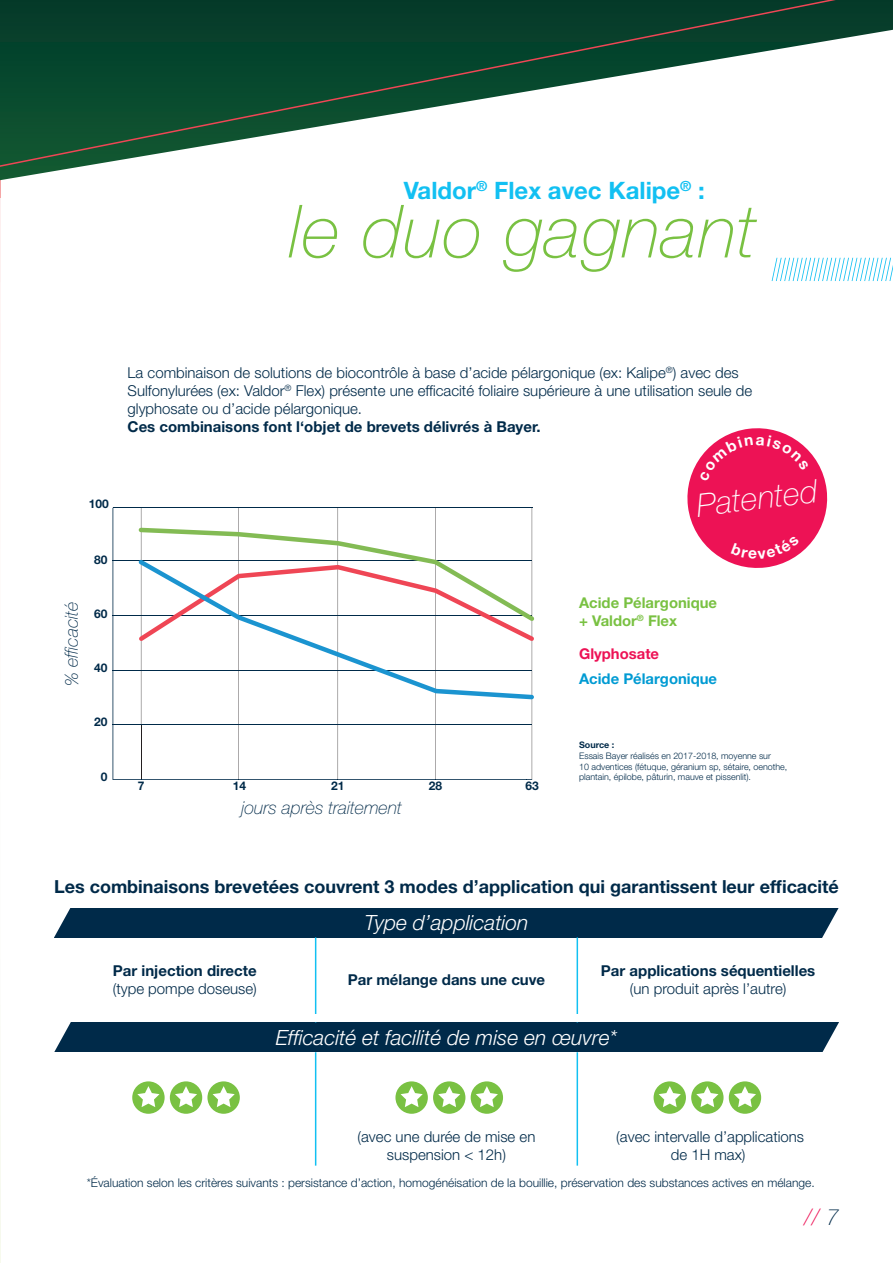
<style>
.page{position:relative;width:893px;height:1263px;background:#fff}
.page>*{position:absolute;margin:0;border:0;box-sizing:border-box;transform-origin:0 0}
.t1{font:italic 100 73.5px "Helvetica Neue LT Std";letter-spacing:.01em;color:#79c142}
.t2{font:italic 100 31.95px "Helvetica Neue LT Std";color:#fff}
.t3{font:700 24px "Helvetica Neue LT Std";color:#12c0f2}
.t4{font:italic 100 22.5px "Helvetica Neue LT Std";color:#ed1255}
.t5{font:italic 300 21px "Helvetica Neue LT Std";color:#fff}
.t6{font:700 18px "Helvetica Neue LT Std";color:#002a49}
.t7{font:italic 100 18px "Helvetica Neue LT Std";color:#002a49}
.t8{font:300 15px/18px "Helvetica Neue LT Std";color:#002a49;text-align:center}
.t9{font:700 15px "Helvetica Neue LT Std";color:#002a49}
.t10{font:700 14.85px/17.9px "Helvetica Neue LT Std";color:#79c142}
.t11{font:700 14.85px "Helvetica Neue LT Std";color:#009bd3}
.t12{font:700 14.85px "Helvetica Neue LT Std";color:#ed1255}
.t13{font:300 12px "Helvetica Neue LT Std";color:#002a49}
.t14{font:700 12px "Helvetica Neue LT Std";color:#002a49}
.t15{font:300 9px/10.8px "Helvetica Neue LT Std";color:#002a49}
.t16{font:700 9px "Helvetica Neue LT Std";color:#002a49}
.s1{color:#002a49}
</style>
<div class="page">
<img style="left:0;top:1096px;width:1px;height:29px">
<img style="left:0;top:1125px;width:1px;height:138px">
<svg style="left:0;top:0;width:893px;height:352px"></svg>
<svg style="left:772px;top:258px;width:121px;height:23px"></svg>
<div style="left:54px;top:908px;width:785px;height:29px;background:#002a49"></div>
<div style="left:54px;top:1022px;width:785px;height:30px;background:#002a49"></div>
<hr style="left:315px;top:1052px;width:1px;height:113px;background:#12c0f2">
<hr style="left:577px;top:1052px;width:1px;height:113px;background:#12c0f2">
<hr style="left:315px;top:937px;width:1px;height:85px;background:#12c0f2">
<hr style="left:577px;top:937px;width:1px;height:85px;background:#12c0f2">
<svg style="left:54px;top:1022px;width:17px;height:30px"></svg>
<svg style="left:821px;top:908px;width:18px;height:30px"></svg>
<svg style="left:54px;top:908px;width:18px;height:30px"></svg>
<svg style="left:822px;top:1022px;width:17px;height:30px"></svg>
<div style="left:111px;top:1014px;width:618px;height:8px;background:#fff"></div>
<div style="left:132px;top:1081px;width:33px;height:33px;background:#79c142;border-radius:50%"></div>
<svg style="left:137px;top:1086px;width:22px;height:21px"></svg>
<div style="left:395px;top:1081px;width:33px;height:33px;background:#79c142;border-radius:50%"></div>
<svg style="left:401px;top:1086px;width:22px;height:21px"></svg>
<div style="left:654px;top:1081px;width:32px;height:33px;background:#79c142;border-radius:50%"></div>
<svg style="left:659px;top:1086px;width:22px;height:21px"></svg>
<div style="left:170px;top:1081px;width:32px;height:33px;background:#79c142;border-radius:50%"></div>
<svg style="left:175px;top:1086px;width:22px;height:21px"></svg>
<div style="left:433px;top:1081px;width:32px;height:33px;background:#79c142;border-radius:50%"></div>
<svg style="left:438px;top:1086px;width:22px;height:21px"></svg>
<div style="left:691px;top:1081px;width:33px;height:33px;background:#79c142;border-radius:50%"></div>
<svg style="left:696px;top:1086px;width:22px;height:21px"></svg>
<div style="left:207px;top:1081px;width:33px;height:33px;background:#79c142;border-radius:50%"></div>
<svg style="left:213px;top:1086px;width:22px;height:21px"></svg>
<div style="left:471px;top:1081px;width:32px;height:33px;background:#79c142;border-radius:50%"></div>
<svg style="left:476px;top:1086px;width:22px;height:21px"></svg>
<div style="left:729px;top:1081px;width:32px;height:33px;background:#79c142;border-radius:50%"></div>
<svg style="left:734px;top:1086px;width:22px;height:21px"></svg>
<svg style="left:113px;top:508px;width:419px;height:272px"></svg>
<hr style="left:113px;top:670px;width:419px;height:1px;background:#002a49">
<hr style="left:113px;top:616px;width:419px;height:1px;background:#002a49">
<hr style="left:113px;top:561px;width:419px;height:1px;background:#002a49">
<hr style="left:113px;top:507px;width:419px;height:1px;background:#002a49">
<hr style="left:113px;top:724px;width:419px;height:1px;background:#002a49">
<hr style="left:141px;top:508px;width:1px;height:53px;background:#231f20">
<hr style="left:141px;top:670px;width:1px;height:54px;background:#231f20">
<hr style="left:141px;top:724px;width:1px;height:55px;background:#231f20">
<hr style="left:238px;top:508px;width:1px;height:53px;background:#231f20">
<hr style="left:238px;top:670px;width:1px;height:54px;background:#231f20">
<hr style="left:238px;top:724px;width:1px;height:55px;background:#231f20">
<hr style="left:338px;top:508px;width:1px;height:53px;background:#231f20">
<hr style="left:338px;top:670px;width:1px;height:54px;background:#231f20">
<hr style="left:338px;top:724px;width:1px;height:55px;background:#231f20">
<hr style="left:435px;top:508px;width:1px;height:53px;background:#231f20">
<hr style="left:435px;top:670px;width:1px;height:54px;background:#231f20">
<hr style="left:435px;top:724px;width:1px;height:55px;background:#231f20">
<hr style="left:532px;top:508px;width:1px;height:53px;background:#231f20">
<hr style="left:532px;top:670px;width:1px;height:54px;background:#231f20">
<hr style="left:532px;top:724px;width:1px;height:55px;background:#231f20">
<svg style="left:135px;top:645px;width:399px;height:57px"></svg>
<svg style="left:135px;top:525px;width:400px;height:120px"></svg>
<svg style="left:687px;top:428px;width:141px;height:140px"></svg>
<h3 class="t3" style="left:404px;top:176px;width:302px">Valdor<sup>®</sup> Flex avec Kalipe<sup>®</sup> :</h3>
<h1 class="t1" style="left:289px;top:189px;width:469px">le duo gagnant</h1>
<p class="t14" style="left:89px;top:496px;width:22px">100</p>
<p class="t7" style="left:61px;top:686px;width:86px;rotate:-90deg">% efficacité</p>
<p class="t14" style="left:94px;top:552px;width:15px">80</p>
<p class="t14" style="left:94px;top:606px;width:15px">60</p>
<p class="t14" style="left:94px;top:660px;width:15px">40</p>
<p class="t14" style="left:94px;top:714px;width:15px">20</p>
<p class="t14" style="left:101px;top:770px;width:8px">0</p>
<p class="t8" style="left:128px;top:363px;width:626px;text-align:left">La combinaison de solutions de biocontrôle à base d’acide pélargonique (ex: Kalipe<sup>®</sup>) avec des<br>Sulfonylurées (ex: Valdor<sup>®</sup> Flex) présente une efficacité foliaire supérieure à une utilisation seule de glyphosate ou d’acide pélargonique.</p>
<p class="t9" style="left:128px;top:417px;width:415px">Ces combinaisons font l‘objet de brevets délivrés à Bayer.</p>
<h2 class="t2" style="left:695px;top:487px;width:123px;rotate:-7deg">Patented</h2>
<p class="t10" style="left:579px;top:593px;width:140px">Acide Pélargonique + Valdor<sup>®</sup> Flex</p>
<p class="t14" style="left:138px;top:778px;width:8px">7</p>
<p class="t14" style="left:233px;top:778px;width:15px">14</p>
<p class="t14" style="left:331px;top:778px;width:15px">21</p>
<p class="t14" style="left:429px;top:778px;width:15px">28</p>
<p class="t14" style="left:525px;top:778px;width:15px">63</p>
<p class="t7" style="left:241px;top:797px;width:162px">jours après traitement</p>
<p class="t12" style="left:579px;top:644px;width:82px">Glyphosate</p>
<p class="t11" style="left:579px;top:670px;width:140px">Acide Pélargonique</p>
<p class="t16" style="left:579px;top:739px;width:37px">Source :</p>
<p class="t15" style="left:579px;top:750px;width:210px">Essais Bayer réalisés en 2017-2018, moyenne sur<br>10 adventices (fétuque, géranium sp, sétaire, oenothe, plantain, épilobe, pâturin, mauve et pissenlit).</p>
<p class="t6" style="left:54px;top:875px;width:786px">Les combinaisons brevetées couvrent 3 modes d’application qui garantissent leur efficacité</p>
<p class="t9" style="left:113px;top:962px;width:145px">Par injection directe</p>
<p class="t8" style="left:113px;top:980px;width:146px">(type pompe doseuse)</p>
<h3 class="t5" style="left:365px;top:910px;width:165px">Type d’application</h3>
<p class="t9" style="left:601px;top:962px;width:216px">Par applications séquentielles</p>
<p class="t8" style="left:630px;top:980px;width:158px">(un produit après l’autre)</p>
<h3 class="t5" style="left:276px;top:1025px;width:343px">Efficacité et facilité de mise en œuvre*</h3>
<p class="t9" style="left:348px;top:971px;width:199px">Par mélange dans une cuve</p>
<p class="t8" style="left:358px;top:1127px;width:179px">(avec une durée de mise en suspension &lt; 12h)</p>
<p class="t8" style="left:616px;top:1127px;width:189px">(avec intervalle d’applications de 1H max)</p>
<p class="t13" style="left:87px;top:1175px;width:729px">*Évaluation selon les critères suivants : persistance d’action, homogénéisation de la bouillie, préservation des substances actives en mélange.</p>
<h3 class="t4" style="left:804px;top:1204px;width:36px">// <span class="s1">7</span></h3>
</div>
